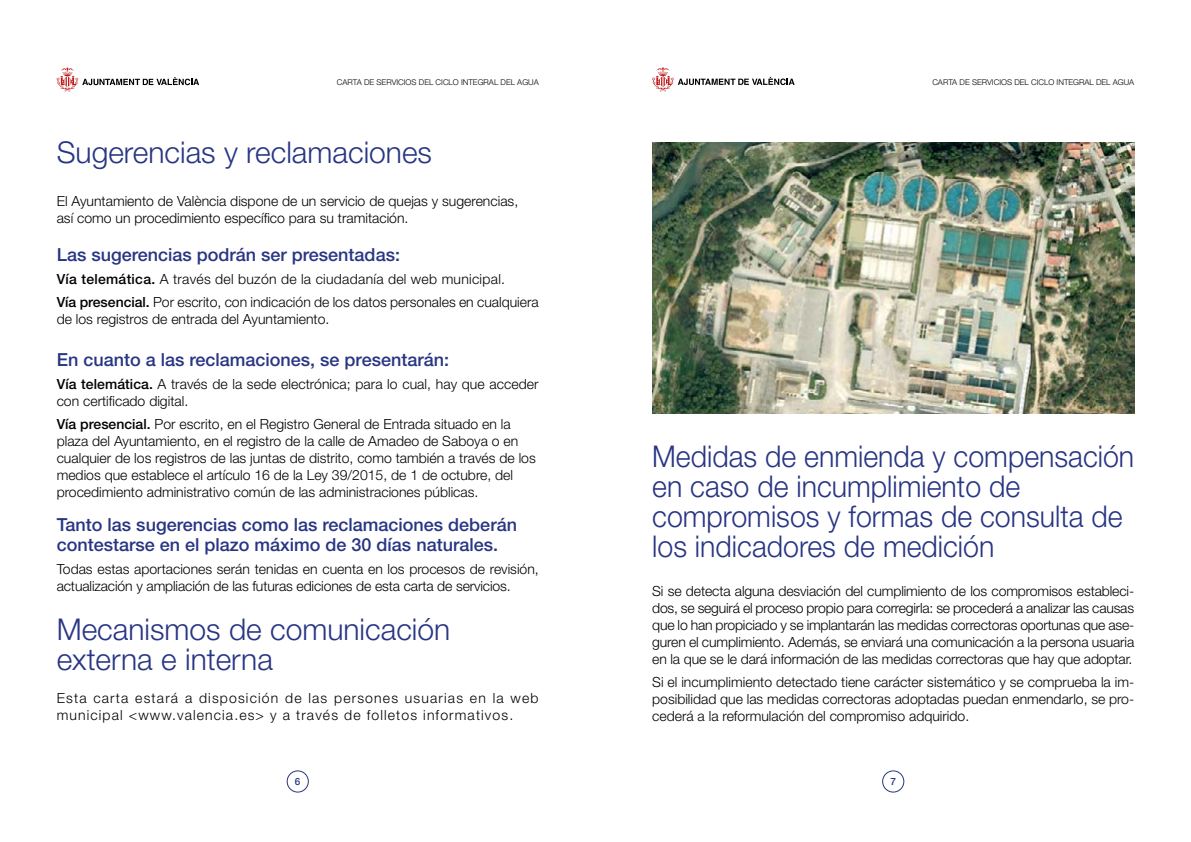
<style>
.page{position:relative;width:1191px;height:842px;background:#fff}
.page>*{position:absolute;margin:0;border:0;box-sizing:border-box;transform-origin:0 0}
.t1{font:300 30px/30px "Helvetica Neue LT Pro";color:#283583;scale:.95 1}
.t2{font:300 30px/30px "Helvetica Neue LT Pro";color:#283583}
.t3{font:500 18px/20px "Helvetica Neue LT Pro";color:#283583}
.t4{font:300 14px/17px "Helvetica Neue LT Pro";color:#000}
.t5{font:300 14px/17px "Helvetica Neue LT Pro";letter-spacing:.085em;color:#000}
.t6{font:500 10px "Helvetica Neue LT Pro";color:#283583}
.t7{font:300 8px "Helvetica Neue LT Pro";color:#000}
.s1{font-weight:500}
</style>
<div class="page">
<svg style="left:57px;top:67px;width:142px;height:25px"></svg>
<svg style="left:652px;top:67px;width:142px;height:25px"></svg>
<div style="left:287px;top:770px;width:22px;height:22px;border:1px solid #283583;border-radius:50%"></div>
<div style="left:882px;top:770px;width:22px;height:22px;border:1px solid #283583;border-radius:50%"></div>
<img style="left:652px;top:142px;width:482px;height:272px">
<p class="t7" style="left:337px;top:77px;width:203px">CARTA DE SERVICIOS DEL CICLO INTEGRAL DEL AGUA</p>
<p class="t7" style="left:932px;top:77px;width:203px">CARTA DE SERVICIOS DEL CICLO INTEGRAL DEL AGUA</p>
<h1 class="t2" style="left:57px;top:137px;width:377px">Sugerencias y reclamaciones</h1>
<p class="t4" style="left:57px;top:192px;width:463px">El Ayuntamiento de València dispone de un servicio de quejas y sugerencias, así como un procedimiento específico para su tramitación.</p>
<p class="t3" style="left:57px;top:245px;width:345px">Las sugerencias podrán ser presentadas:</p>
<p class="t4" style="left:57px;top:267px;width:483px;line-height:22.7px"><span class="s1">Vía telemática.</span> A través del buzón de la ciudadanía del web municipal.<br><span class="s1">Vía presencial.</span> Por escrito, con indicación de los datos personales en cualquiera</p>
<p class="t4" style="left:57px;top:310px;width:274px">de los registros de entrada del Ayuntamiento.</p>
<p class="t3" style="left:57px;top:350px;width:394px">En cuanto a las reclamaciones, se presentarán:</p>
<p class="t4" style="left:57px;top:375px;width:483px"><span class="s1">Vía telemática.</span> A través de la sede electrónica; para lo cual, hay que acceder con certificado digital.</p>
<p class="t4" style="left:57px;top:415px;width:480px"><span class="s1">Vía presencial.</span> Por escrito, en el Registro General de Entrada situado en la plaza del Ayuntamiento, en el registro de la calle de Amadeo de Saboya o en cualquier de los registros de las juntas de distrito, como también a través de los medios que establece el artículo 16 de la Ley 39/2015, de 1 de octubre, del procedimiento administrativo común de las administraciones públicas.</p>
<p class="t3" style="left:57px;top:514px;width:462px">Tanto las sugerencias como las reclamaciones deberán contestarse en el plazo máximo de 30 días naturales.</p>
<p class="t4" style="left:57px;top:560px;width:483px">Todas estas aportaciones serán tenidas en cuenta en los procesos de revisión, actualización y ampliación de las futuras ediciones de esta carta de servicios.</p>
<h1 class="t2" style="left:57px;top:614px;width:395px">Mecanismos de comunicación externa e interna</h1>
<p class="t5" style="left:57px;top:689px;width:483px">Esta carta estará a disposición de las persones usuarias en la web municipal &lt;www.valencia.es&gt; y a través de folletos informativos.</p>
<h1 class="t1" style="left:652px;top:440px;width:509px">Medidas de enmienda y compensación en caso de incumplimiento de compromisos y formas de consulta de los indicadores de medición</h1>
<p class="t4" style="left:652px;top:582px;width:484px;text-align:justify">Si se detecta alguna desviación del cumplimiento de los compromisos estableci&shy;dos, se seguirá el proceso propio para corregirla: se procederá a analizar las causas que lo han propiciado y se implantarán las medidas correctoras oportunas que ase&shy;guren el cumplimiento. Además, se enviará una comunicación a la persona usuaria en la que se le dará información de las medidas correctoras que hay que adoptar.</p>
<p class="t4" style="left:652px;top:673px;width:483px;text-align:justify">Si el incumplimiento detectado tiene carácter sistemático y se comprueba la im&shy;posibilidad que las medidas correctoras adoptadas puedan enmendarlo, se pro&shy;cederá a la reformulación del compromiso adquirido.</p>
<p class="t6" style="left:295px;top:775px;width:7px">6</p>
<p class="t6" style="left:890px;top:775px;width:7px">7</p>
</div>
